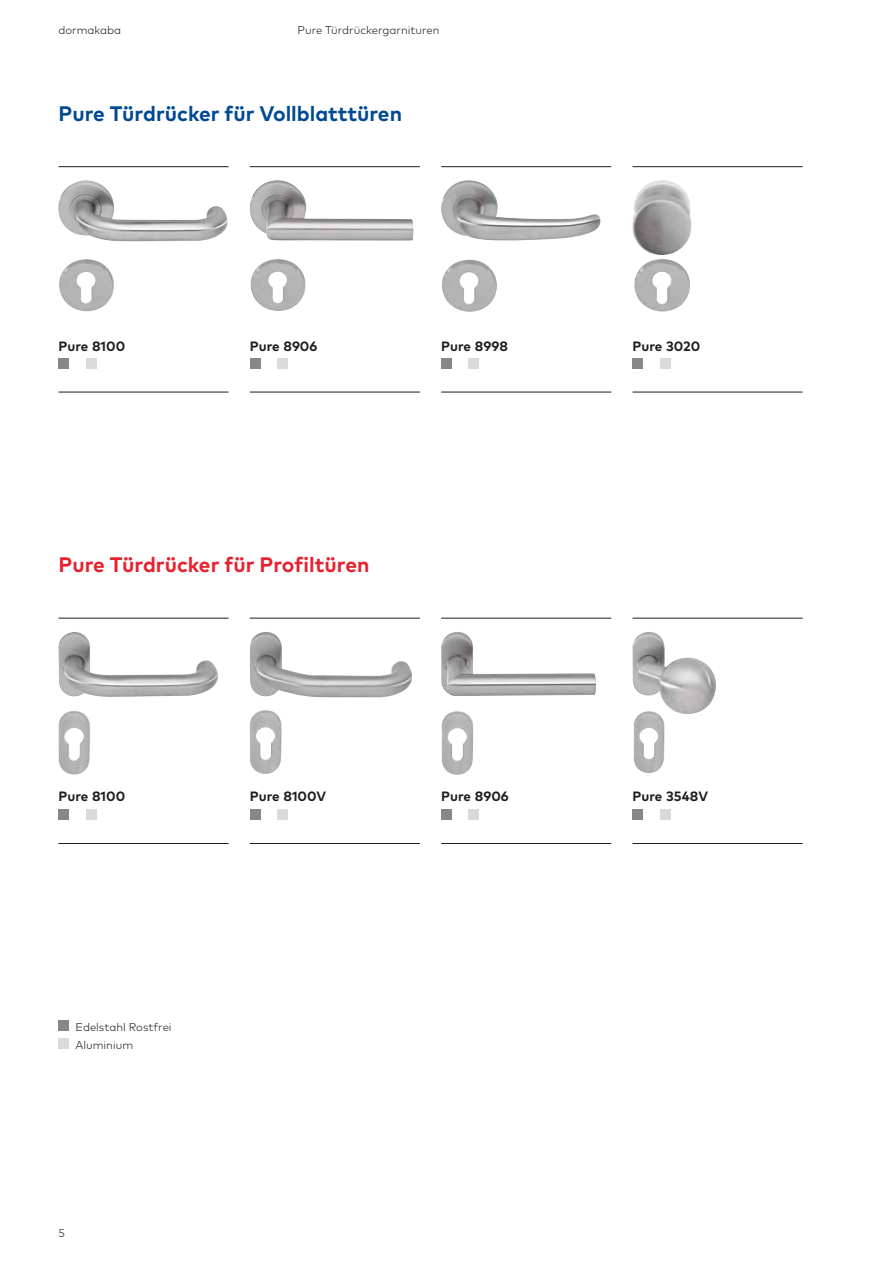
<style>
.page{position:relative;width:893px;height:1263px;background:#fff}
.page>*{position:absolute;margin:0;border:0;box-sizing:border-box;transform-origin:0 0}
.t1{font:700 21px "Mark Pro";color:#004993}
.t2{font:700 21px "Mark Pro";color:#e52330}
.t3{font:700 13.5px "Mark Pro";color:#1d1d1b}
.t4{font:300 11.25px/18px "Mark Pro";color:#1d1d1b}
</style>
<div class="page">
<hr style="left:58px;top:392px;width:171px;height:1px;background:#1d1d1b">
<hr style="left:250px;top:392px;width:170px;height:1px;background:#1d1d1b">
<hr style="left:441px;top:392px;width:170px;height:1px;background:#1d1d1b">
<hr style="left:632px;top:392px;width:171px;height:1px;background:#1d1d1b">
<hr style="left:58px;top:166px;width:171px;height:1px;background:#1d1d1b">
<hr style="left:250px;top:166px;width:170px;height:1px;background:#1d1d1b">
<hr style="left:441px;top:166px;width:170px;height:1px;background:#1d1d1b">
<hr style="left:632px;top:166px;width:171px;height:1px;background:#1d1d1b">
<img style="left:58px;top:180px;width:170px;height:131px">
<img style="left:250px;top:180px;width:163px;height:131px">
<img style="left:441px;top:180px;width:159px;height:132px">
<img style="left:632px;top:180px;width:59px;height:131px">
<div style="left:58px;top:358px;width:11px;height:11px;background:#878787"></div>
<div style="left:86px;top:358px;width:10px;height:11px;background:#dadada"></div>
<div style="left:250px;top:358px;width:10px;height:11px;background:#878787"></div>
<div style="left:277px;top:358px;width:11px;height:11px;background:#dadada"></div>
<div style="left:441px;top:358px;width:11px;height:11px;background:#878787"></div>
<div style="left:468px;top:358px;width:11px;height:11px;background:#dadada"></div>
<div style="left:632px;top:358px;width:11px;height:11px;background:#878787"></div>
<div style="left:660px;top:358px;width:10px;height:11px;background:#dadada"></div>
<hr style="left:58px;top:618px;width:171px;height:1px;background:#1d1d1b">
<hr style="left:250px;top:618px;width:170px;height:1px;background:#1d1d1b">
<hr style="left:441px;top:618px;width:170px;height:1px;background:#1d1d1b">
<hr style="left:632px;top:618px;width:171px;height:1px;background:#1d1d1b">
<hr style="left:58px;top:843px;width:171px;height:1px;background:#1d1d1b">
<hr style="left:250px;top:843px;width:170px;height:1px;background:#1d1d1b">
<hr style="left:441px;top:843px;width:170px;height:1px;background:#1d1d1b">
<hr style="left:632px;top:843px;width:171px;height:1px;background:#1d1d1b">
<img style="left:58px;top:632px;width:160px;height:142px">
<img style="left:250px;top:632px;width:162px;height:142px">
<img style="left:441px;top:632px;width:155px;height:143px">
<img style="left:632px;top:632px;width:84px;height:141px">
<div style="left:58px;top:809px;width:11px;height:11px;background:#878787"></div>
<div style="left:86px;top:809px;width:10px;height:11px;background:#dadada"></div>
<div style="left:250px;top:809px;width:10px;height:11px;background:#878787"></div>
<div style="left:277px;top:809px;width:11px;height:11px;background:#dadada"></div>
<div style="left:441px;top:809px;width:11px;height:11px;background:#878787"></div>
<div style="left:468px;top:809px;width:11px;height:11px;background:#dadada"></div>
<div style="left:632px;top:809px;width:11px;height:11px;background:#878787"></div>
<div style="left:660px;top:809px;width:10px;height:11px;background:#dadada"></div>
<div style="left:58px;top:1020px;width:11px;height:10px;background:#878787"></div>
<div style="left:58px;top:1038px;width:11px;height:10px;background:#dadada"></div>
<p class="t4" style="left:58px;top:22px;width:64px">dormakaba</p>
<p class="t4" style="left:298px;top:22px;width:144px">Pure Türdrückergarnituren</p>
<h1 class="t1" style="left:58px;top:107px;width:345px">Pure Türdrücker für Vollblatttüren</h1>
<p class="t3" style="left:58px;top:341px;width:68px">Pure 8100</p>
<p class="t3" style="left:250px;top:341px;width:69px">Pure 8906</p>
<p class="t3" style="left:441px;top:341px;width:68px">Pure 8998</p>
<p class="t3" style="left:633px;top:341px;width:69px">Pure 3020</p>
<h1 class="t2" style="left:58px;top:557px;width:312px">Pure Türdrücker für Profiltüren</h1>
<p class="t3" style="left:58px;top:791px;width:68px">Pure 8100</p>
<p class="t3" style="left:250px;top:791px;width:78px">Pure 8100V</p>
<p class="t3" style="left:441px;top:791px;width:69px">Pure 8906</p>
<p class="t3" style="left:633px;top:791px;width:77px">Pure 3548V</p>
<p class="t4" style="left:75px;top:1019px;width:98px">Edelstahl Rostfrei<br>Aluminium</p>
<p class="t4" style="left:58px;top:1225px;width:8px">5</p>
</div>
